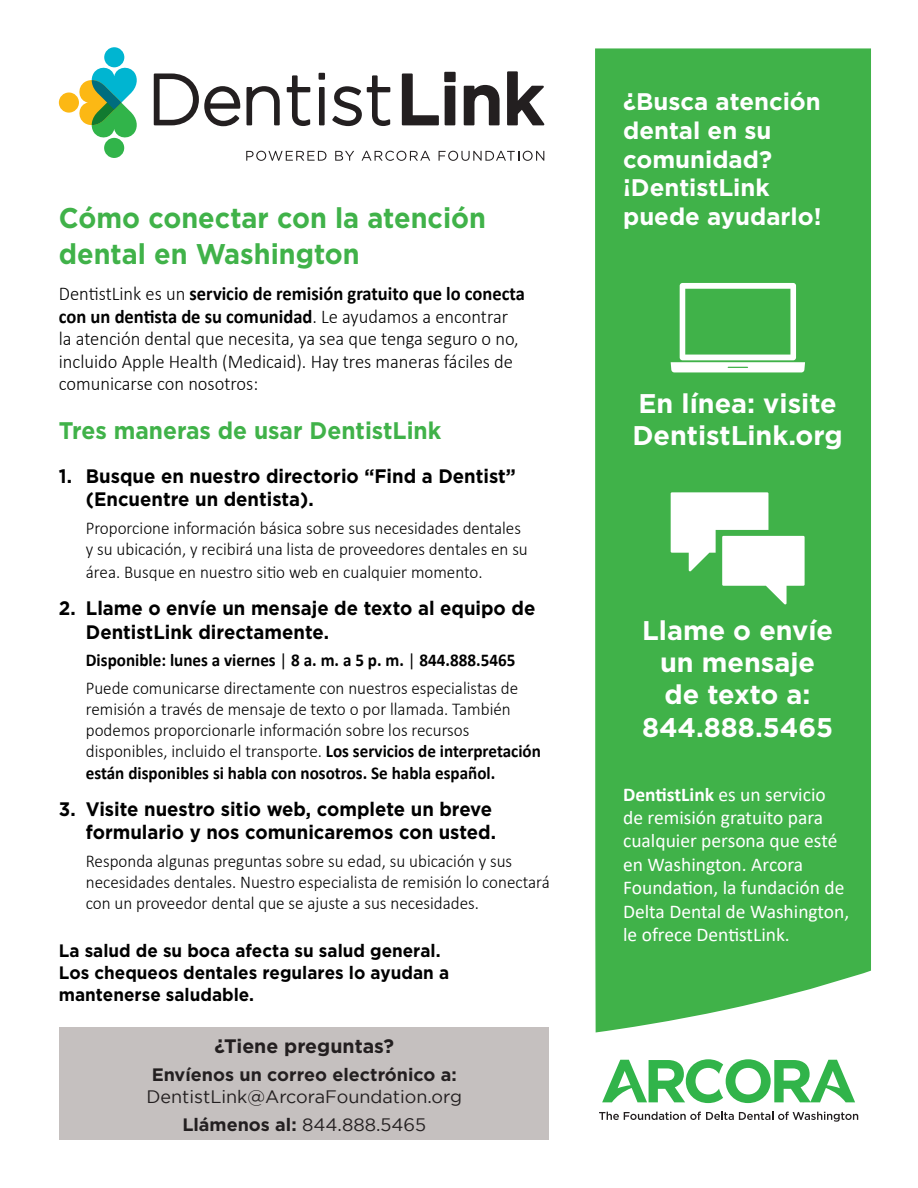
<style>
.page{position:relative;width:918px;height:1188px;background:#fff}
.page>*{position:absolute;margin:0;border:0;box-sizing:border-box;transform-origin:0 0}
.t1{font:700 28.5px/36px "Gotham";color:#40b249;scale:.95 1}
.t2{font:700 27px/32.4px "Gotham";color:#fff}
.t3{font:700 24px/28.8px "Gotham";color:#fff}
.t4{font:700 24px "Gotham";color:#40b249;scale:.95 1}
.t5{font:300 19.5px/22.5px "Calibri";color:#000;scale:.95 1}
.t6{font:700 19.5px/23.4px "Gotham";color:#000;scale:.95 1}
.t7{font:19.5px/23.4px "Calibri";color:#fff}
.t8{font:700 19.5px "Gotham";color:#231f20}
.t9{font:300 18px/21.1px "Calibri";color:#000;scale:.95 1}
.t10{font:700 18px/21.6px "Gotham";color:#000;scale:.95 1}
.t11{font:18px/21.6px "Gotham";color:#231f20}
.t12{font:700 18px "Calibri";color:#000;scale:.95 1}
.s1{font-weight:700}
.s2{font-weight:400}
</style>
<div class="page">
<div style="left:595px;top:48px;width:276px;height:984px;background:#40b249"></div>
<svg style="left:246px;top:151px;width:81px;height:10px"></svg>
<svg style="left:335px;top:151px;width:19px;height:10px"></svg>
<svg style="left:362px;top:151px;width:68px;height:10px"></svg>
<svg style="left:439px;top:151px;width:105px;height:10px"></svg>
<svg style="left:154px;top:73px;width:86px;height:53px"></svg>
<svg style="left:247px;top:86px;width:33px;height:39px"></svg>
<svg style="left:287px;top:75px;width:23px;height:51px"></svg>
<svg style="left:319px;top:73px;width:6px;height:52px"></svg>
<svg style="left:332px;top:75px;width:58px;height:51px"></svg>
<svg style="left:402px;top:72px;width:54px;height:53px"></svg>
<svg style="left:464px;top:85px;width:36px;height:40px"></svg>
<svg style="left:507px;top:71px;width:37px;height:54px"></svg>
<div style="left:104px;top:47px;width:20px;height:20px;background:#00b5d1;border-radius:50%"></div>
<div style="left:104px;top:138px;width:20px;height:20px;background:#31b44a;border-radius:50%"></div>
<div style="left:59px;top:93px;width:20px;height:20px;background:#fcb814;border-radius:50%"></div>
<svg style="left:76px;top:65px;width:61px;height:75px"></svg>
<svg style="left:599px;top:1112px;width:259px;height:10px"></svg>
<svg style="left:602px;top:1059px;width:253px;height:44px"></svg>
<div style="left:60px;top:1027px;width:489px;height:113px;background:#c5c0bf"></div>
<svg style="left:671px;top:492px;width:134px;height:112px"></svg>
<svg style="left:671px;top:283px;width:134px;height:89px"></svg>
<p class="t1" style="left:59px;top:200px;width:451px">Cómo conectar con la atención dental en Washington</p>
<p class="t5" style="left:59px;top:282px;width:492px">DentistLink es un <span class="s1">servicio de remisión gratuito que lo conecta con un dentista de su comunidad</span>. Le ayudamos a encontrar la atención dental que necesita, ya sea que tenga seguro o no, incluido Apple Health (Medicaid). Hay tres maneras fáciles de comunicarse con nosotros:</p>
<p class="t4" style="left:59px;top:415px;width:404px">Tres maneras de usar DentistLink</p>
<p class="t6" style="left:86px;top:464px;width:454px;text-indent:-27px">1. Busque en nuestro directorio “Find a Dentist” (Encuentre un dentista).</p>
<p class="t9" style="left:86px;top:517px;width:467px">Proporcione información básica sobre sus necesidades dentales y su ubicación, y recibirá una lista de proveedores dentales en su</p>
<p class="t9" style="left:86px;top:562px;width:419px">área. Busque en nuestro sitio web en cualquier momento.</p>
<p class="t6" style="left:86px;top:596px;width:475px;text-indent:-27px">2. Llame o envíe un mensaje de texto al equipo de<br>DentistLink directamente.</p>
<p class="t12" style="left:86px;top:648px;width:454px">Disponible: lunes a viernes <span class="s2">|</span> 8 a. m. a 5 p. m. <span class="s2">|</span> 844.888.5465</p>
<p class="t9" style="left:86px;top:677px;width:481px">Puede comunicarse directamente con nuestros especialistas de remisión a través de mensaje de texto o por llamada. También podemos proporcionarle información sobre los recursos disponibles, incluido el transporte. <span class="s1">Los servicios de interpretación están disponibles si habla con nosotros. Se habla español.</span></p>
<p class="t6" style="left:59px;top:797px;width:462px;text-align:right">3. Visite nuestro sitio web, complete un breve formulario y nos comunicaremos con usted.</p>
<p class="t9" style="left:86px;top:850px;width:490px">Responda algunas preguntas sobre su edad, su ubicación y sus necesidades dentales. Nuestro especialista de remisión lo conectará con un proveedor dental que se ajuste a sus necesidades.</p>
<p class="t10" style="left:59px;top:940px;width:412px">La salud de su boca afecta su salud general.<br>Los chequeos dentales regulares lo ayudan a mantenerse saludable.</p>
<p class="t8" style="left:215px;top:1033px;width:181px">¿Tiene preguntas?</p>
<p class="t11" style="left:146px;top:1063px;width:317px"><span class="s1">Envíenos un correo electrónico a:<br></span>DentistLink@ArcoraFoundation.org</p>
<p class="t11" style="left:182px;top:1113px;width:245px"><span class="s1">Llámenos al:</span> 844.888.5465</p>
<p class="t3" style="left:623px;top:87px;width:200px">¿Busca atención dental en su comunidad? ¡DentistLink puede ayudarlo!</p>
<p class="t2" style="left:632px;top:387px;width:212px">En línea: visite<br>DentistLink.org</p>
<p class="t2" style="left:642px;top:614px;width:193px;text-align:center">Llame o envíe un mensaje de texto a:<br>844.888.5465</p>
<p class="t7" style="left:623px;top:782px;width:228px"><span class="s1">DentistLink</span> es un servicio de remisión gratuito para cualquier persona que esté en Washington. Arcora<br>Foundation, la fundación de<br>Delta Dental de Washington, le ofrece DentistLink.</p>
</div>
